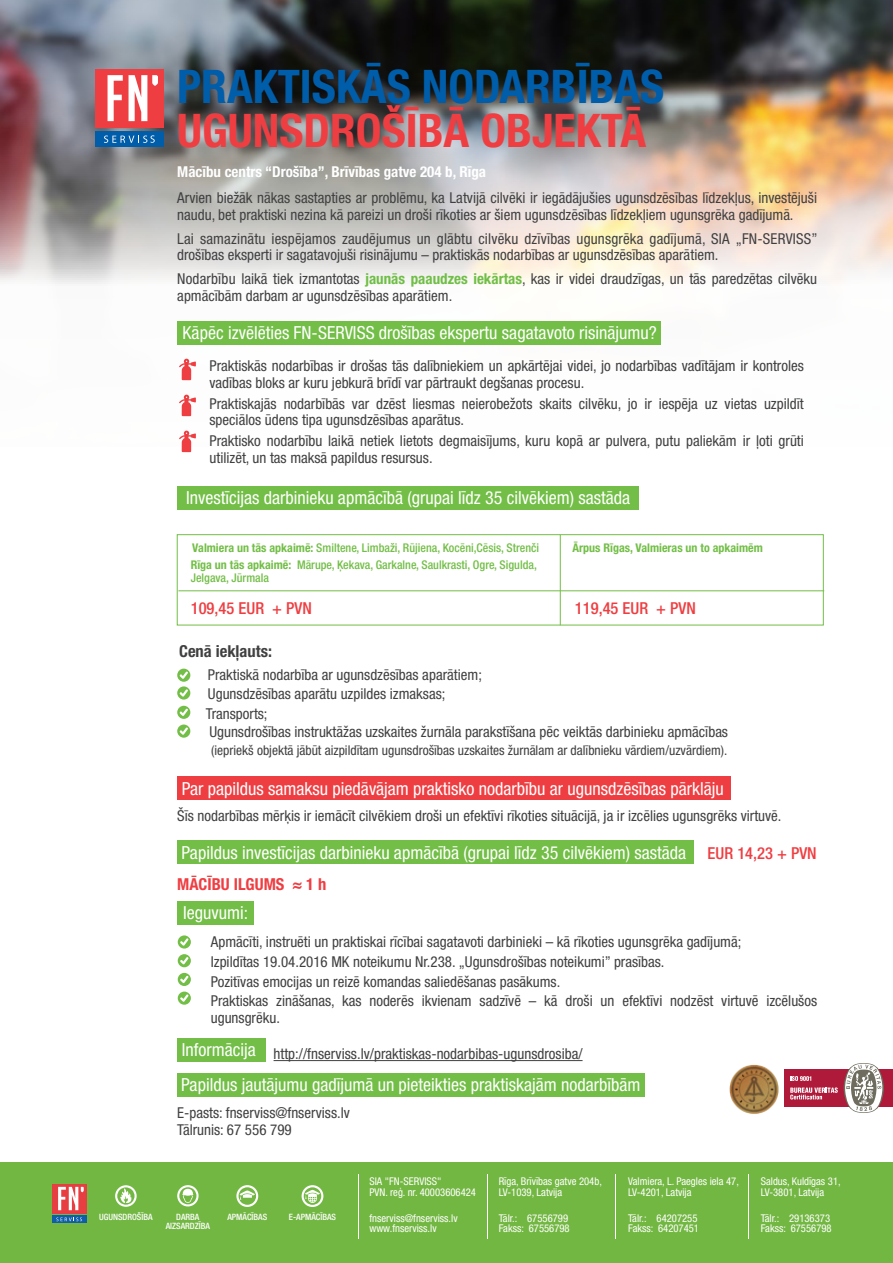
<style>
.page{position:relative;width:893px;height:1263px;background:#fff}
.page>*{position:absolute;margin:0;border:0;box-sizing:border-box;transform-origin:0 0}
.t1{font:700 condensed 46.35px "Helvetica Neue LT Pro";color:#005daa}
.t2{font:700 condensed 46.35px "Helvetica Neue LT Pro";color:#ef3e42}
.t3{font:condensed 18px "Helvetica Neue LT Pro";color:#fff}
.t4{font:500 condensed 16.5px "Helvetica Neue LT Pro";color:#ef3e42}
.t5{font:700 condensed 16.5px "Helvetica Neue LT Pro";color:#ef3e42}
.t6{font:700 condensed 16.5px "Helvetica Neue LT Pro";color:#404041}
.t7{font:condensed 15px/16.5px "Helvetica Neue LT Pro";color:#404041}
.t8{font:700 condensed 15px "Helvetica Neue LT Pro";color:#fff}
.t9{font:condensed 13.5px "Helvetica Neue LT Pro";color:#404041}
.t10{font:500 condensed 12px/13.5px "Helvetica Neue LT Pro";color:#72be46}
.t11{font:700 condensed 12px "Helvetica Neue LT Pro";color:#72be46}
.t12{font:condensed 10.65px/10.6px "Helvetica Neue LT Pro";color:#fff}
.t13{font:500 condensed 8.7px "Helvetica Neue LT Pro";color:#fff}
.s1{font-weight:700;color:#6fbe46}
.s2{font-weight:700}
.s3{font-weight:500;font-size:16.5px;color:#ef3e42}
</style>
<div class="page">
<img style="left:0;top:0;width:893px;height:46px">
<img style="left:0;top:46px;width:893px;height:441px">
<div style="left:177px;top:776px;width:554px;height:24px;background:#ef3e42"></div>
<div style="left:177px;top:1073px;width:468px;height:23px;background:#72be46"></div>
<div style="left:95px;top:69px;width:69px;height:58px;background:#ef3e42"></div>
<div style="left:95px;top:131px;width:69px;height:16px;background:#005daa"></div>
<svg style="left:108px;top:75px;width:15px;height:46px"></svg>
<svg style="left:129px;top:75px;width:29px;height:46px"></svg>
<svg style="left:104px;top:135px;width:51px;height:8px"></svg>
<div style="left:785px;top:1069px;width:108px;height:37px;background:#af1a3a"></div>
<svg style="left:844px;top:1063px;width:40px;height:50px"></svg>
<svg style="left:803px;top:1076px;width:8px;height:5px"></svg>
<svg style="left:803px;top:1087px;width:35px;height:12px"></svg>
<img style="left:729px;top:1064px;width:74px;height:50px">
<hr style="left:274px;top:1060px;width:309px;height:1px;background:#404041">
<div style="left:177px;top:1038px;width:89px;height:23px;background:#72be46"></div>
<div style="left:177px;top:487px;width:462px;height:23px;background:#72be46"></div>
<svg style="left:177px;top:669px;width:13px;height:13px"></svg>
<svg style="left:180px;top:671px;width:8px;height:8px"></svg>
<svg style="left:177px;top:686px;width:13px;height:13px"></svg>
<svg style="left:180px;top:689px;width:8px;height:8px"></svg>
<svg style="left:177px;top:706px;width:13px;height:13px"></svg>
<svg style="left:180px;top:708px;width:8px;height:8px"></svg>
<svg style="left:177px;top:724px;width:13px;height:14px"></svg>
<svg style="left:180px;top:727px;width:8px;height:8px"></svg>
<svg style="left:179px;top:359px;width:17px;height:21px"></svg>
<svg style="left:179px;top:431px;width:17px;height:21px"></svg>
<svg style="left:179px;top:395px;width:17px;height:21px"></svg>
<div style="left:177px;top:321px;width:484px;height:23px;background:#72be46"></div>
<svg style="left:178px;top:935px;width:13px;height:13px"></svg>
<svg style="left:180px;top:938px;width:9px;height:8px"></svg>
<svg style="left:178px;top:954px;width:13px;height:13px"></svg>
<svg style="left:180px;top:957px;width:9px;height:7px"></svg>
<svg style="left:178px;top:973px;width:13px;height:13px"></svg>
<svg style="left:180px;top:976px;width:9px;height:7px"></svg>
<svg style="left:178px;top:991px;width:13px;height:14px"></svg>
<svg style="left:180px;top:994px;width:9px;height:8px"></svg>
<div style="left:177px;top:901px;width:77px;height:24px;background:#72be46"></div>
<div style="left:177px;top:840px;width:517px;height:24px;background:#72be46"></div>
<div style="left:0;top:1162px;width:893px;height:101px;background:#73b743"></div>
<svg style="left:236px;top:1185px;width:22px;height:22px"></svg>
<svg style="left:115px;top:1185px;width:22px;height:22px"></svg>
<svg style="left:177px;top:1185px;width:22px;height:21px"></svg>
<hr style="left:615px;top:1174px;width:1px;height:65px;background:#fff">
<hr style="left:487px;top:1174px;width:1px;height:65px;background:#fff">
<hr style="left:358px;top:1174px;width:1px;height:65px;background:#fff">
<div style="left:52px;top:1184px;width:35px;height:29px;background:#e73e41"></div>
<div style="left:52px;top:1215px;width:35px;height:8px;background:#0f5ea9"></div>
<svg style="left:58px;top:1187px;width:26px;height:23px"></svg>
<svg style="left:56px;top:1217px;width:26px;height:4px"></svg>
<hr style="left:748px;top:1174px;width:1px;height:65px;background:#fff">
<svg style="left:302px;top:1185px;width:21px;height:22px"></svg>
<svg style="left:176px;top:534px;width:648px;height:92px"></svg>
<hr style="left:560px;top:535px;width:1px;height:90px;background:#72be46">
<hr style="left:178px;top:590px;width:646px;height:1px;background:#72be46">
<h1 class="t1" style="left:177px;top:58px;width:489px">PRAKTISKĀS NODARBĪBAS</h1>
<h1 class="t2" style="left:177px;top:103px;width:471px">UGUNSDROŠĪBĀ OBJEKTĀ</h1>
<p class="t8" style="left:177px;top:162px;width:310px">Mācību centrs “Drošība”, Brīvības gatve 204 b, Rīga</p>
<p class="t7" style="left:177px;top:189px;width:641px">Arvien biežāk nākas sastapties ar problēmu, ka Latvijā cilvēki ir iegādājušies ugunsdzēsības līdzekļus, investējuši naudu, bet praktiski nezina kā pareizi un droši rīkoties ar šiem ugunsdzēsības līdzekļiem ugunsgrēka gadījumā.</p>
<p class="t7" style="left:177px;top:230px;width:642px">Lai samazinātu iespējamos zaudējumus un glābtu cilvēku dzīvības ugunsgrēka gadījumā, SIA „FN-SERVISS” drošības eksperti ir sagatavojuši risinājumu – praktiskās nodarbības ar ugunsdzēsības aparātiem.</p>
<p class="t7" style="left:177px;top:270px;width:641px">Nodarbību laikā tiek izmantotas <span class="s1">jaunās paaudzes iekārtas</span>, kas ir videi draudzīgas, un tās paredzētas cilvēku apmācībām darbam ar ugunsdzēsības aparātiem.</p>
<p class="t3" style="left:183px;top:323px;width:476px">Kāpēc izvēlēties FN-SERVISS drošības ekspertu sagatavoto risinājumu?</p>
<p class="t7" style="left:210px;top:358px;width:596px">Praktiskās nodarbības ir drošas tās dalībniekiem un apkārtējai videi, jo nodarbības vadītājam ir kontroles vadības bloks ar kuru jebkurā brīdī var pārtraukt degšanas procesu.</p>
<p class="t7" style="left:210px;top:395px;width:596px">Praktiskajās nodarbībās var dzēst liesmas neierobežots skaits cilvēku, jo ir iespēja uz vietas uzpildīt speciālos ūdens tipa ugunsdzēsības aparātus.</p>
<p class="t7" style="left:210px;top:433px;width:596px">Praktisko nodarbību laikā netiek lietots degmaisījums, kuru kopā ar pulvera, putu paliekām ir ļoti grūti utilizēt, un tas maksā papildus resursus.</p>
<p class="t3" style="left:186px;top:487px;width:445px">Investīcijas darbinieku apmācībā (grupai līdz 35 cilvēkiem) sastāda</p>
<p class="t10" style="left:192px;top:540px;width:348px"><span class="s2">Valmiera un tās apkaimē:</span> Smiltene, Limbaži, Rūjiena, Kocēni,Cēsis, Strenči</p>
<p class="t10" style="left:191px;top:557px;width:348px"><span class="s2">Rīga un tās apkaimē:</span> Mārupe, Ķekava, Garkalne, Saulkrasti, Ogre, Sigulda,<br>Jelgava, Jūrmala</p>
<p class="t11" style="left:573px;top:540px;width:192px">Ārpus Rīgas, Valmieras un to apkaimēm</p>
<p class="t4" style="left:191px;top:598px;width:123px">109,45 EUR + PVN</p>
<p class="t4" style="left:575px;top:598px;width:123px">119,45 EUR + PVN</p>
<p class="t6" style="left:179px;top:641px;width:94px">Cenā iekļauts:</p>
<p class="t7" style="left:206px;top:665px;width:524px;line-height:19px">Praktiskā nodarbība ar ugunsdzēsības aparātiem;<br>Ugunsdzēsības aparātu uzpildes izmaksas;<br>Transports;<br>Ugunsdrošības instruktāžas uzskaites žurnāla parakstīšana pēc veiktās darbinieku apmācības</p>
<p class="t9" style="left:211px;top:742px;width:517px">(iepriekš objektā jābūt aizpildītam ugunsdrošības uzskaites žurnālam ar dalībnieku vārdiem/uzvārdiem).</p>
<p class="t3" style="left:182px;top:778px;width:544px">Par papildus samaksu piedāvājam praktisko nodarbību ar ugunsdzēsības pārklāju</p>
<p class="t7" style="left:177px;top:807px;width:606px">Šīs nodarbības mērķis ir iemācīt cilvēkiem droši un efektīvi rīkoties situācijā, ja ir izcēlies ugunsgrēks virtuvē.</p>
<p class="t3" style="left:182px;top:842px;width:637px">Papildus investīcijas darbinieku apmācībā (grupai līdz 35 cilvēkiem) sastāda <span class="s3">EUR 14,23 + PVN</span></p>
<p class="t5" style="left:177px;top:874px;width:151px">MĀCĪBU ILGUMS ≈ 1 h</p>
<p class="t3" style="left:183px;top:902px;width:66px">Ieguvumi:</p>
<p class="t7" style="left:211px;top:932px;width:608px;line-height:19.5px">Apmācīti, instruēti un praktiskai rīcībai sagatavoti darbinieki – kā rīkoties ugunsgrēka gadījumā;<br>Izpildītas 19.04.2016 MK noteikumu Nr.238. „Ugunsdrošības noteikumi” prasības.<br>Pozitīvas emocijas un reizē komandas saliedēšanas pasākums.<br>Praktiskas zināšanas, kas noderēs ikvienam sadzīvē – kā droši un efektīvi nodzēst virtuvē izcēlušos</p>
<p class="t7" style="left:211px;top:1009px;width:71px">ugunsgrēku.</p>
<p class="t3" style="left:182px;top:1039px;width:75px">Informācija</p>
<p class="t7" style="left:274px;top:1045px;width:310px">http://fnserviss.lv/praktiskas-nodarbibas-ugunsdrosiba/</p>
<p class="t3" style="left:181px;top:1074px;width:461px">Papildus jautājumu gadījumā un pieteikties praktiskajām nodarbībām</p>
<p class="t7" style="left:177px;top:1104px;width:174px;line-height:17.2px">E-pasts: fnserviss@fnserviss.lv<br>Tālrunis: 67 556 799</p>
<p class="t13" style="left:99px;top:1212px;width:55px">UGUNSDROŠĪBA</p>
<p class="t13" style="left:176px;top:1211px;width:25px">DARBA</p>
<p class="t13" style="left:227px;top:1211px;width:41px">APMĀCĪBAS</p>
<p class="t13" style="left:166px;top:1221px;width:46px">AIZSARDZĪBA</p>
<p class="t13" style="left:289px;top:1211px;width:49px">E-APMĀCĪBAS</p>
<p class="t12" style="left:369px;top:1176px;width:108px">SIA "FN-SERVISS"<br>PVN. reģ. nr. 40003606424</p>
<p class="t12" style="left:369px;top:1212px;width:90px">fnserviss@fnserviss.lv www.fnserviss.lv</p>
<p class="t12" style="left:499px;top:1176px;width:105px">Rīga, Brīvības gatve 204b,<br>LV-1039, Latvija</p>
<p class="t12" style="left:499px;top:1212px;width:72px">Tālr.: 67556799<br>Fakss: 67556798</p>
<p class="t12" style="left:628px;top:1176px;width:112px">Valmiera, L. Paegles iela 47,<br>LV-4201, Latvija</p>
<p class="t12" style="left:628px;top:1212px;width:72px">Tālr.: 64207255<br>Fakss: 64207451</p>
<p class="t12" style="left:761px;top:1176px;width:81px">Saldus, Kuldīgas 31,<br>LV-3801, Latvija</p>
<p class="t12" style="left:761px;top:1212px;width:72px">Tālr.: 29136373<br>Fakss: 67556798</p>
</div>
